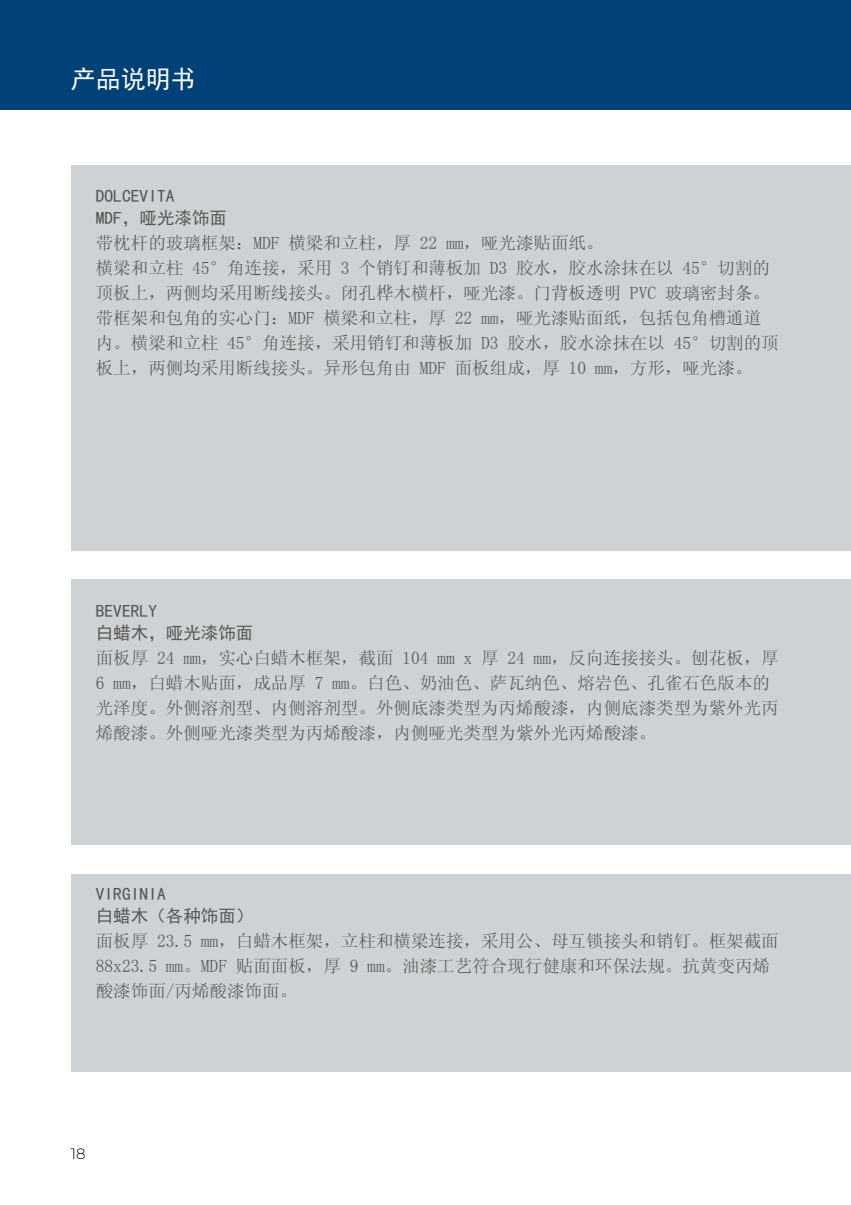
<style>
.page{position:relative;width:851px;height:1205px;background:#fff}
.page>*{position:absolute;margin:0;border:0;box-sizing:border-box;transform-origin:0 0}
.t1{font:25px "Sim Hei";color:#fff}
.t2{font:17.5px/25px "Sim Sun";color:#575756}
.t3{font:17.5px/22.5px "Sim Hei";color:#575756}
.t4{font:300 15px "Montserrat";color:#000}
</style>
<div class="page">
<div style="left:0;top:0;width:850px;height:110px;background:#004177"></div>
<div style="left:71px;top:165px;width:779px;height:385px;background:#ced2d5"></div>
<div style="left:71px;top:579px;width:779px;height:266px;background:#ced2d5"></div>
<div style="left:71px;top:875px;width:779px;height:197px;background:#ced2d5"></div>
<h1 class="t1" style="left:71px;top:67px;width:126px">产品说明书</h1>
<p class="t3" style="left:96px;top:184px;width:133px">DOLCEVITA<br>MDF，哑光漆饰面</p>
<p class="t2" style="left:96px;top:231px;width:684px">带枕杆的玻璃框架：MDF 横梁和立柱，厚 22 mm，哑光漆贴面纸。<br>横梁和立柱 45°角连接，采用 3 个销钉和薄板加 D3 胶水，胶水涂抹在以 45°切割的顶板上，两侧均采用断线接头。闭孔桦木横杆，哑光漆。门背板透明 PVC 玻璃密封条。带框架和包角的实心门：MDF 横梁和立柱，厚 22 mm，哑光漆贴面纸，包括包角槽通道内。横梁和立柱 45°角连接，采用销钉和薄板加 D3 胶水，胶水涂抹在以 45°切割的顶板上，两侧均采用断线接头。异形包角由 MDF 面板组成，厚 10 mm，方形，哑光漆。</p>
<p class="t3" style="left:96px;top:599px;width:159px">BEVERLY<br>白蜡木，哑光漆饰面</p>
<p class="t2" style="left:96px;top:645px;width:684px">面板厚 24 mm，实心白蜡木框架，截面 104 mm x 厚 24 mm，反向连接接头。刨花板，厚6 mm，白蜡木贴面，成品厚 7 mm。白色、奶油色、萨瓦纳色、熔岩色、孔雀石色版本的光泽度。外侧溶剂型、内侧溶剂型。外侧底漆类型为丙烯酸漆，内侧底漆类型为紫外光丙烯酸漆。外侧哑光漆类型为丙烯酸漆，内侧哑光类型为紫外光丙烯酸漆。</p>
<p class="t3" style="left:96px;top:882px;width:159px">VIRGINIA<br>白蜡木（各种饰面）</p>
<p class="t2" style="left:96px;top:928px;width:684px">面板厚 23.5 mm，白蜡木框架，立柱和横梁连接，采用公、母互锁接头和销钉。框架截面<br>88x23.5 mm。MDF 贴面面板，厚 9 mm。油漆工艺符合现行健康和环保法规。抗黄变丙烯酸漆饰面/丙烯酸漆饰面。</p>
<p class="t4" style="left:71px;top:1143px;width:16px">18</p>
</div>
